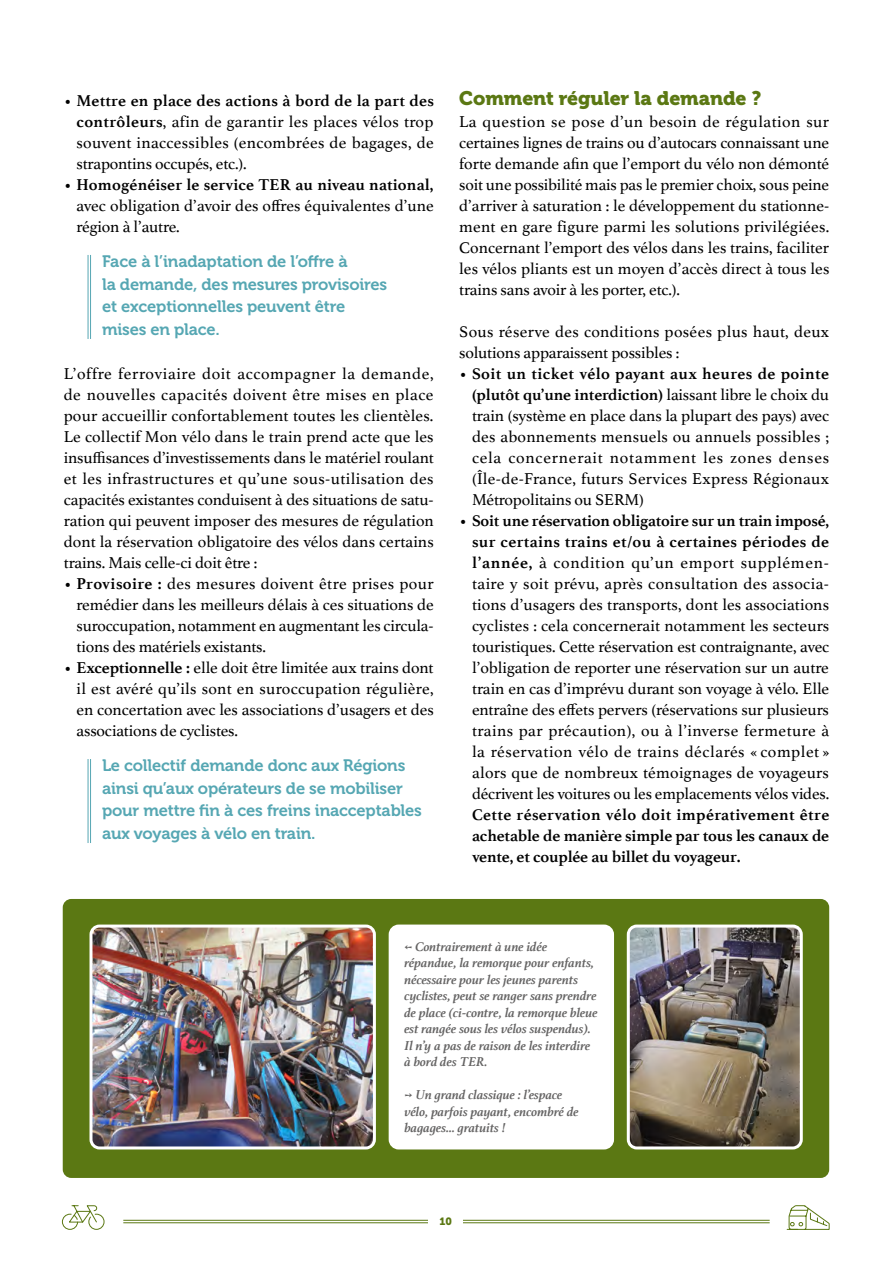
<style>
.page{position:relative;width:893px;height:1263px;background:#fff}
.page>*{position:absolute;margin:0;border:0;box-sizing:border-box;transform-origin:0 0}
.t1{font:19.5px "Museo 900";letter-spacing:-.005em;color:#5b7813}
.t2{font:16.5px/21px "Athelas";letter-spacing:-.01em;color:#000;text-align:justify}
.t3{font:16.5px/22.5px "Museo 700";letter-spacing:-.01em;color:#56a7b3}
.t4{font:700 16.5px/21px "Athelas";letter-spacing:-.01em;color:#000;text-align:justify}
.t5{font:16.5px/21px "Athelas";letter-spacing:.01em;color:#000}
.t6{font:italic 700 13.5px/16.5px "Athelas";color:#646363}
.t7{font:10.5px "Museo 900";color:#5b7813}
.s1{font-weight:700}
</style>
<div class="page">
<div style="left:63px;top:899px;width:766px;height:279px;background:#5b7813;border-radius:9px"></div>
<img style="left:93px;top:928px;width:280px;height:220px">
<div style="left:89px;top:924px;width:287px;height:225px;border:3px solid #fff;border-radius:9px"></div>
<img style="left:628px;top:928px;width:171px;height:220px">
<div style="left:627px;top:924px;width:176px;height:225px;border:3px solid #fff;border-radius:9px"></div>
<div style="left:390px;top:926px;width:222px;height:222px;background:#fff;border-radius:9px"></div>
<div style="left:389px;top:924px;width:225px;height:225px;border:3px solid #fff;border-radius:9px"></div>
<hr style="left:88px;top:255px;width:1px;height:84px;background:#56a7b3">
<hr style="left:90px;top:255px;width:1px;height:84px;background:#56a7b3">
<hr style="left:88px;top:759px;width:1px;height:84px;background:#56a7b3">
<hr style="left:90px;top:759px;width:1px;height:84px;background:#56a7b3">
<hr style="left:123px;top:1220px;width:647px;height:1px;background:#5b7813">
<hr style="left:123px;top:1222px;width:647px;height:1px;background:#5b7813">
<div style="left:429px;top:1213px;width:34px;height:17px;background:#fff"></div>
<svg style="left:786px;top:1205px;width:44px;height:25px"></svg>
<svg style="left:62px;top:1205px;width:43px;height:25px"></svg>
<p class="t2" style="left:77px;top:90px;width:359px;text-indent:-13px">• <span class="s1">Mettre en place des actions à bord de la part des contrôleurs</span>, afin de garantir les places vélos trop souvent inaccessibles (encombrées de bagages, de strapontins occupés, etc.).</p>
<p class="t2" style="left:77px;top:174px;width:359px;text-indent:-13px">• <span class="s1">Homogénéiser le service TER au niveau national, </span>avec obligation d’avoir des offres équivalentes d’une région à l’autre.</p>
<p class="t3" style="left:102px;top:251px;width:287px">Face à l’inadaptation de l’offre à<br>la demande, des mesures provisoires et exceptionnelles peuvent être mises en place.</p>
<p class="t2" style="left:64px;top:363px;width:372px">L’offre ferroviaire doit accompagner la demande, de nouvelles capacités doivent être mises en place pour accueillir confortablement toutes les clientèles.<br>Le collectif Mon vélo dans le train prend acte que les insuffisances d’investissements dans le matériel roulant et les infrastructures et qu’une sous-utilisation des capacités existantes conduisent à des situations de satu&shy;ration qui peuvent imposer des mesures de régulation dont la réservation obligatoire des vélos dans certains trains. Mais celle-ci doit être :</p>
<p class="t2" style="left:77px;top:573px;width:359px;text-indent:-13px">• <span class="s1">Provisoire :</span> des mesures doivent être prises pour remédier dans les meilleurs délais à ces situations de suroccupation, notamment en augmentant les circula&shy;tions des matériels existants.</p>
<p class="t2" style="left:77px;top:657px;width:359px;text-indent:-13px">• <span class="s1">Exceptionnelle :</span> elle doit être limitée aux trains dont il est avéré qu’ils sont en suroccupation régulière, en concertation avec les associations d’usagers et des associations de cyclistes.</p>
<p class="t3" style="left:102px;top:755px;width:321px">Le collectif demande donc aux Régions ainsi qu’aux opérateurs de se mobiliser pour mettre fin à ces freins inacceptables aux voyages à vélo en train.</p>
<p class="t1" style="left:459px;top:87px;width:304px">Comment réguler la demande ?</p>
<p class="t2" style="left:459px;top:111px;width:372px">La question se pose d’un besoin de régulation sur certaines lignes de trains ou d’autocars connaissant une forte demande afin que l’emport du vélo non démonté soit une possibilité mais pas le premier choix, sous peine d’arriver à saturation : le développement du stationne&shy;ment en gare figure parmi les solutions privilégiées.<br>Concernant l’emport des vélos dans les trains, faciliter les vélos pliants est un moyen d’accès direct à tous les trains sans avoir à les porter, etc.).</p>
<p class="t5" style="left:459px;top:321px;width:371px">Sous réserve des conditions posées plus haut, deux solutions apparaissent possibles :</p>
<p class="t2" style="left:472px;top:363px;width:359px;text-indent:-13px">• <span class="s1">Soit un ticket vélo payant aux heures de pointe (plutôt qu’une interdiction)</span> laissant libre le choix du train (système en place dans la plupart des pays) avec des abonnements mensuels ou annuels possibles ; cela concernerait notamment les zones denses (Île-de-France, futurs Services Express Régionaux Métropolitains ou SERM)</p>
<p class="t2" style="left:472px;top:510px;width:359px;text-indent:-13px">• <span class="s1">Soit une réservation obligatoire sur un train imposé, sur certains trains et/ou à certaines périodes de l’année,</span> à condition qu’un emport supplémen&shy;taire y soit prévu, après consultation des associa&shy;tions d’usagers des transports, dont les associations cyclistes : cela concernerait notamment les secteurs touristiques. Cette réservation est contraignante, avec l’obligation de reporter une réservation sur un autre train en cas d’imprévu durant son voyage à vélo. Elle entraîne des effets pervers (réservations sur plusieurs trains par précaution), ou à l’inverse fermeture à la réservation vélo de trains déclarés « complet » alors que de nombreux témoignages de voyageurs décrivent les voitures ou les emplacements vélos vides.</p>
<p class="t4" style="left:472px;top:804px;width:359px">Cette réservation vélo doit impérativement être achetable de manière simple par tous les canaux de vente, et couplée au billet du voyageur.</p>
<p class="t6" style="left:404px;top:938px;width:195px;text-indent:11px">Contrairement à une idée répandue, la remorque pour enfants, nécessaire pour les jeunes parents cyclistes, peut se ranger sans prendre de place (ci-contre, la remorque bleue est rangée sous les vélos suspendus).<br>Il n’y a pas de raison de les interdire à bord des TER.</p>
<p class="t6" style="left:404px;top:1086px;width:176px;text-indent:11px">Un grand classique : l’espace vélo, parfois payant, encombré de bagages… gratuits !</p>
<p class="t7" style="left:440px;top:1216px;width:14px">10</p>
</div>
